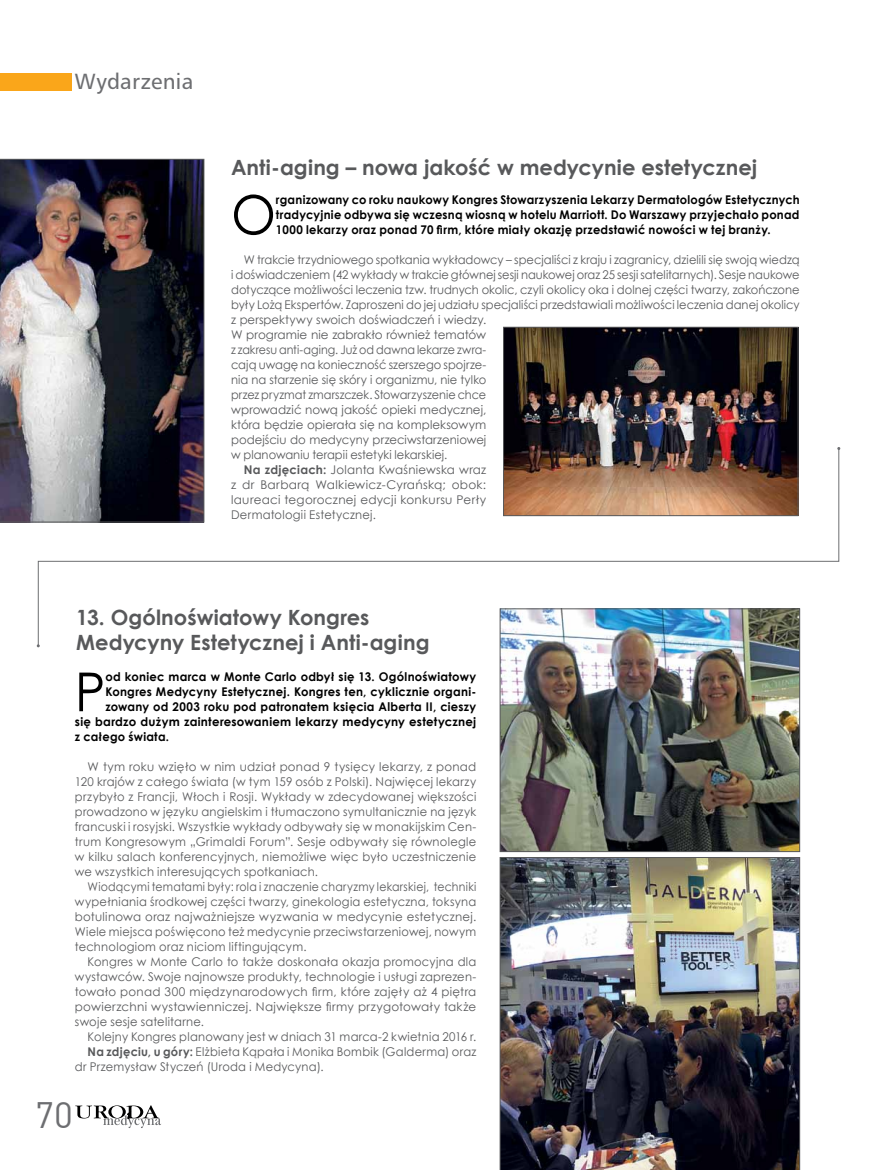
<style>
.page{position:relative;width:872px;height:1170px;background:#fff}
.page>*{position:absolute;margin:0;border:0;box-sizing:border-box;transform-origin:0 0}
.t1{font:53.7px "Century Gothic";color:#000;scale:.96 1}
.t2{font:36px "DINCE";color:#6d6e71}
.t3{font:700 21px/25.2px "Century Gothic";color:#58595b}
.t4{font:21px "Humnst 777 PL";letter-spacing:.01em;color:#6d6e71}
.t5{font:12px/15px "Century Gothic";letter-spacing:.005em;color:#58595b;text-align:justify;scale:.96 1}
.t6{font:12px/15px "Century Gothic";letter-spacing:.005em;color:#58595b;text-align:justify}
.t7{font:700 12px/15px "Century Gothic";letter-spacing:.02em;color:#000;text-align:justify;scale:.96 1}
.t8{font:12px/15px "Century Gothic";letter-spacing:.005em;color:#58595b;text-align:justify;scale:.91 1}
.t9{font:700 12px "Century Gothic";letter-spacing:.02em;color:#000}
.t10{font:12px "Century Gothic";letter-spacing:.005em;color:#58595b;scale:.95 1}
.t11{font:12px "Century Gothic";letter-spacing:.025em;color:#58595b;scale:.96 1}
.t12{font:12px "Century Gothic";letter-spacing:.025em;color:#58595b}
.t13{font:12px "Century Gothic";letter-spacing:.005em;color:#58595b;scale:.93 1}
.t14{font:12px "Century Gothic";letter-spacing:.005em;color:#58595b;scale:.94 1}
.s1{font-weight:700}
</style>
<div class="page">
<svg style="left:75px;top:1105px;width:86px;height:22px"></svg>
<div style="left:0;top:73px;width:72px;height:18px;background:#faa61a"></div>
<img style="left:0;top:159px;width:204px;height:363px">
<img style="left:502px;top:646px;width:296px;height:203px">
<img style="left:500px;top:857px;width:300px;height:312px">
<img style="left:505px;top:329px;width:291px;height:118px">
<img style="left:38px;top:447px;width:801px;height:199px">
<h3 class="t4" style="left:75px;top:68px;width:120px">Wydarzenia</h3>
<h3 class="t3" style="left:231px;top:154px;width:528px">Anti-aging – nowa jakość w medycynie estetycznej</h3>
<h1 class="t1" style="left:231px;top:177px;width:48px">O</h1>
<p class="t7" style="left:276px;top:192px;width:547px">rganizowany co roku naukowy Kongres Stowarzyszenia Lekarzy Dermatologów Estetycznych tradycyjnie odbywa się wczesną wiosną w hotelu Marriott. Do Warszawy przyjechało ponad 1000 lekarzy oraz ponad 70 firm, które miały okazję przedstawić nowości w tej branży.</p>
<p class="t5" style="left:244px;top:252px;width:580px">W trakcie trzydniowego spotkania wykładowcy – specjaliści z kraju i zagranicy, dzielili się swoją wiedzą</p>
<p class="t10" style="left:231px;top:266px;width:600px">i doświadczeniem (42 wykłady w trakcie głównej sesji naukowej oraz 25 sesji satelitarnych). Sesje naukowe</p>
<p class="t5" style="left:231px;top:282px;width:594px">dotyczące możliwości leczenia tzw. trudnych okolic, czyli okolicy oka i dolnej części twarzy, zakończone</p>
<p class="t5" style="left:231px;top:297px;width:594px">były Lożą Ekspertów. Zaproszeni do jej udziału specjaliści przedstawiali możliwości leczenia danej okolicy</p>
<p class="t6" style="left:231px;top:312px;width:257px">z perspektywy swoich doświadczeń i wiedzy.</p>
<p class="t6" style="left:231px;top:327px;width:257px">W programie nie zabrakło również tematów</p>
<p class="t13" style="left:231px;top:341px;width:276px">z zakresu anti-aging. Już od dawna lekarze zwra-</p>
<p class="t5" style="left:231px;top:357px;width:267px">cają uwagę na konieczność szerszego spojrze-</p>
<p class="t5" style="left:231px;top:372px;width:267px">nia na starzenie się skóry i organizmu, nie tylko</p>
<p class="t14" style="left:231px;top:386px;width:273px">przez pryzmat zmarszczek. Stowarzyszenie chce</p>
<p class="t6" style="left:231px;top:402px;width:257px">wprowadzić nową jakość opieki medycznej,</p>
<p class="t6" style="left:231px;top:417px;width:257px">która będzie opierała się na kompleksowym</p>
<p class="t6" style="left:231px;top:432px;width:257px">podejściu do medycyny przeciwstarzeniowej</p>
<p class="t5" style="left:231px;top:447px;width:227px">w planowaniu terapii estetyki lekarskiej.</p>
<p class="t12" style="left:244px;top:461px;width:244px"><span class="s1">Na zdjęciach:</span> Jolanta Kwaśniewska wraz</p>
<p class="t12" style="left:231px;top:476px;width:257px">z dr Barbarą Walkiewicz-Cyrańską; obok:</p>
<p class="t6" style="left:231px;top:492px;width:257px">laureaci tegorocznej edycji konkursu Perły</p>
<p class="t11" style="left:231px;top:506px;width:152px">Dermatologii Estetycznej.</p>
<h3 class="t3" style="left:76px;top:603px;width:355px">13. Ogólnoświatowy Kongres<br>Medycyny Estetycznej i Anti-aging</h3>
<h1 class="t1" style="left:75px;top:654px;width:33px">P</h1>
<p class="t9" style="left:105px;top:667px;width:372px">od koniec marca w Monte Carlo odbył się 13. Ogólnoświatowy</p>
<p class="t9" style="left:105px;top:682px;width:372px">Kongres Medycyny Estetycznej. Kongres ten, cyklicznie organi-</p>
<p class="t7" style="left:105px;top:698px;width:388px">zowany od 2003 roku pod patronatem księcia Alberta II, cieszy</p>
<p class="t9" style="left:75px;top:712px;width:403px">się bardzo dużym zainteresowaniem lekarzy medycyny estetycznej</p>
<p class="t7" style="left:75px;top:728px;width:100px">z całego świata.</p>
<p class="t6" style="left:75px;top:759px;width:403px;text-indent:13px">W tym roku wzięło w nim udział ponad 9 tysięcy lekarzy, z ponad 120 krajów z całego świata (w tym 159 osób z Polski). Najwięcej lekarzy przybyło z Francji, Włoch i Rosji. Wykłady w zdecydowanej większości prowadzono w języku angielskim i tłumaczono symultanicznie na język francuski i rosyjski. Wszystkie wykłady odbywały się w monakijskim Cen&shy;trum Kongresowym „Grimaldi Forum”. Sesje odbywały się równolegle w kilku salach konferencyjnych, niemożliwe więc było uczestniczenie we wszystkich interesujących spotkaniach.</p>
<p class="t8" style="left:75px;top:879px;width:443px;text-indent:13px">Wiodącymi tematami były: rola i znaczenie charyzmy lekarskiej, techniki wypełniania środkowej części twarzy, ginekologia estetyczna, toksyna botulinowa oraz najważniejsze wyzwania w medycynie estetycznej.<br>Wiele miejsca poświęcono też medycynie przeciwstarzeniowej, nowym technologiom oraz niciom liftingującym.</p>
<p class="t5" style="left:75px;top:954px;width:420px;text-indent:13px">Kongres w Monte Carlo to także doskonała okazja promocyjna dla wystawców. Swoje najnowsze produkty, technologie i usługi zaprezen&shy;towało ponad 300 międzynarodowych firm, które zajęły aż 4 piętra powierzchni wystawienniczej. Największe firmy przygotowały także swoje sesje satelitarne.</p>
<p class="t5" style="left:88px;top:1029px;width:406px">Kolejny Kongres planowany jest w dniach 31 marca-2 kwietnia 2016 r.</p>
<p class="t11" style="left:88px;top:1043px;width:406px"><span class="s1">Na zdjęciu, u góry:</span> Elżbieta Kąpała i Monika Bombik (Galderma) oraz</p>
<p class="t5" style="left:75px;top:1059px;width:261px">dr Przemysław Styczeń (Uroda i Medycyna).</p>
<h2 class="t2" style="left:35px;top:1092px;width:39px">70</h2>
</div>
